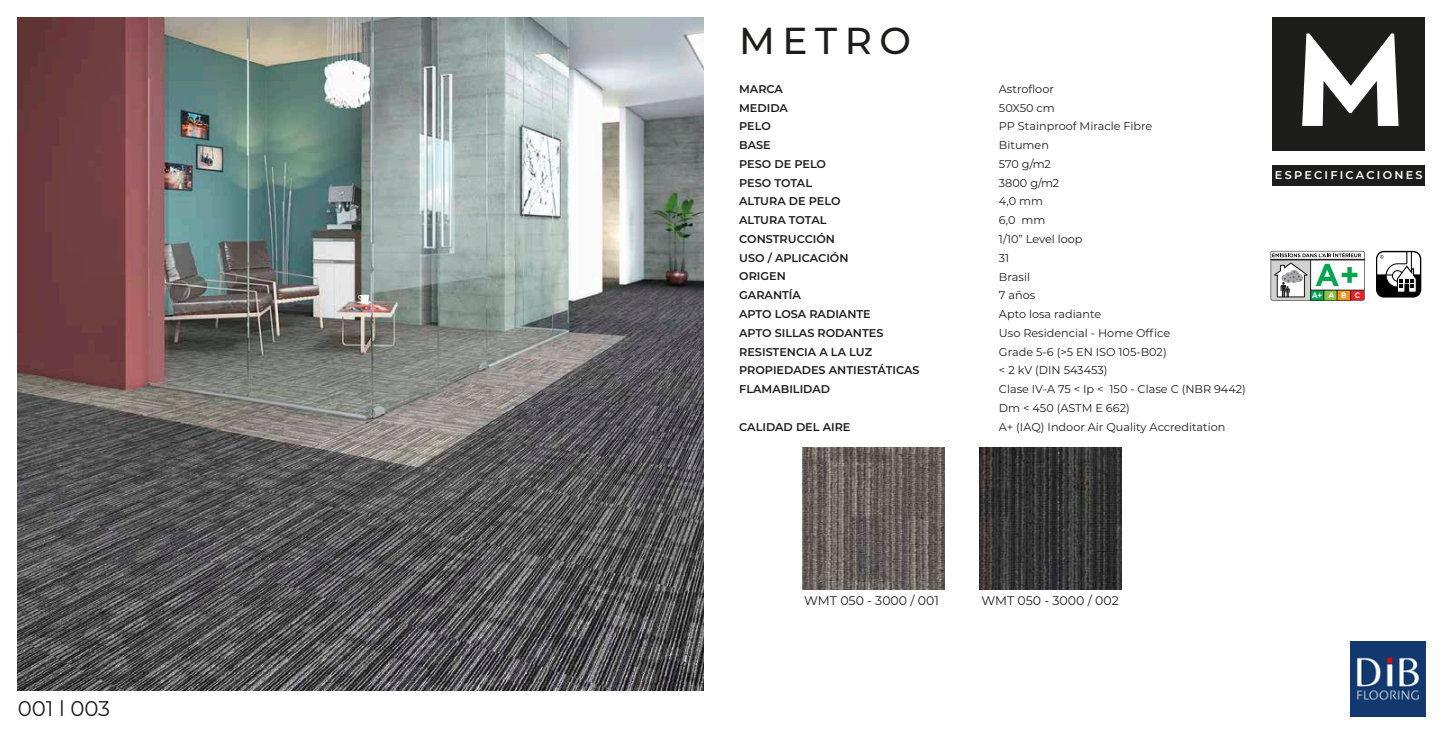
<style>
.page{position:relative;width:1443px;height:734px;background:#fff}
.page>*{position:absolute;margin:0;border:0;box-sizing:border-box;transform-origin:0 0}
.t1{font:900 125px "Verlag";color:#fff}
.t2{font:500 37.5px "Montserrat";letter-spacing:.2em;color:#1d1d1b}
.t3{font:21.25px "Montserrat";color:#1d1d1b}
.t4{font:12.5px "Montserrat";color:#1d1d1b}
.t5{font:11.25px/18.8px "Montserrat";color:#1d1d1b}
.t6{font:600 11.25px/18.8px "Montserrat";color:#1d1d1b}
.t7{font:600 11.25px "Montserrat";letter-spacing:.2em;color:#fff}
</style>
<div class="page">
<img style="left:18px;top:18px;width:685px;height:672px">
<div style="left:1272px;top:18px;width:152px;height:133px;background:#1d1d1b"></div>
<img style="left:1350px;top:641px;width:74px;height:75px">
<div style="left:1272px;top:165px;width:152px;height:21px;background:#1d1d1b"></div>
<img style="left:802px;top:447px;width:142px;height:142px">
<img style="left:979px;top:447px;width:142px;height:142px">
<svg style="left:1270px;top:251px;width:94px;height:49px"></svg>
<svg style="left:1376px;top:251px;width:44px;height:46px"></svg>
<h3 class="t3" style="left:18px;top:693px;width:94px">001 l 003</h3>
<h2 class="t2" style="left:739px;top:15px;width:173px">METRO</h2>
<p class="t6" style="left:739px;top:79px;width:182px">MARCA<br>MEDIDA<br>PELO<br>BASE<br>PESO DE PELO<br>PESO TOTAL<br>ALTURA DE PELO<br>ALTURA TOTAL<br>CONSTRUCCIÓN<br>USO / APLICACIÓN<br>ORIGEN<br>GARANTÍA<br>APTO LOSA RADIANTE<br>APTO SILLAS RODANTES<br>RESISTENCIA A LA LUZ<br>PROPIEDADES ANTIESTÁTICAS<br>FLAMABILIDAD</p>
<p class="t6" style="left:739px;top:416px;width:113px">CALIDAD DEL AIRE</p>
<p class="t5" style="left:998px;top:79px;width:248px">Astrofloor<br>50X50 cm<br>PP Stainproof Miracle Fibre<br>Bitumen<br>570 g/m2<br>3800 g/m2<br>4,0 mm<br>6,0 mm<br>1/10” Level loop<br>31<br>Brasil<br>7 años<br>Apto losa radiante<br>Uso Residencial - Home Office<br>Grade 5-6 (&gt;5 EN ISO 105-B02)<br>&lt; 2 kV (DIN 543453)<br>Clase IV-A 75 &lt; Ip &lt; 150 - Clase C (NBR 9442)<br>Dm &lt; 450 (ASTM E 662)<br>A+ (IAQ) Indoor Air Quality Accreditation</p>
<h1 class="t1" style="left:1293px;top:-22px;width:115px">M</h1>
<p class="t7" style="left:1274px;top:167px;width:149px">ESPECIFICACIONES</p>
<p class="t4" style="left:804px;top:592px;width:136px">WMT 050 - 3000 / 001</p>
<p class="t4" style="left:981px;top:592px;width:139px">WMT 050 - 3000 / 002</p>
</div>
